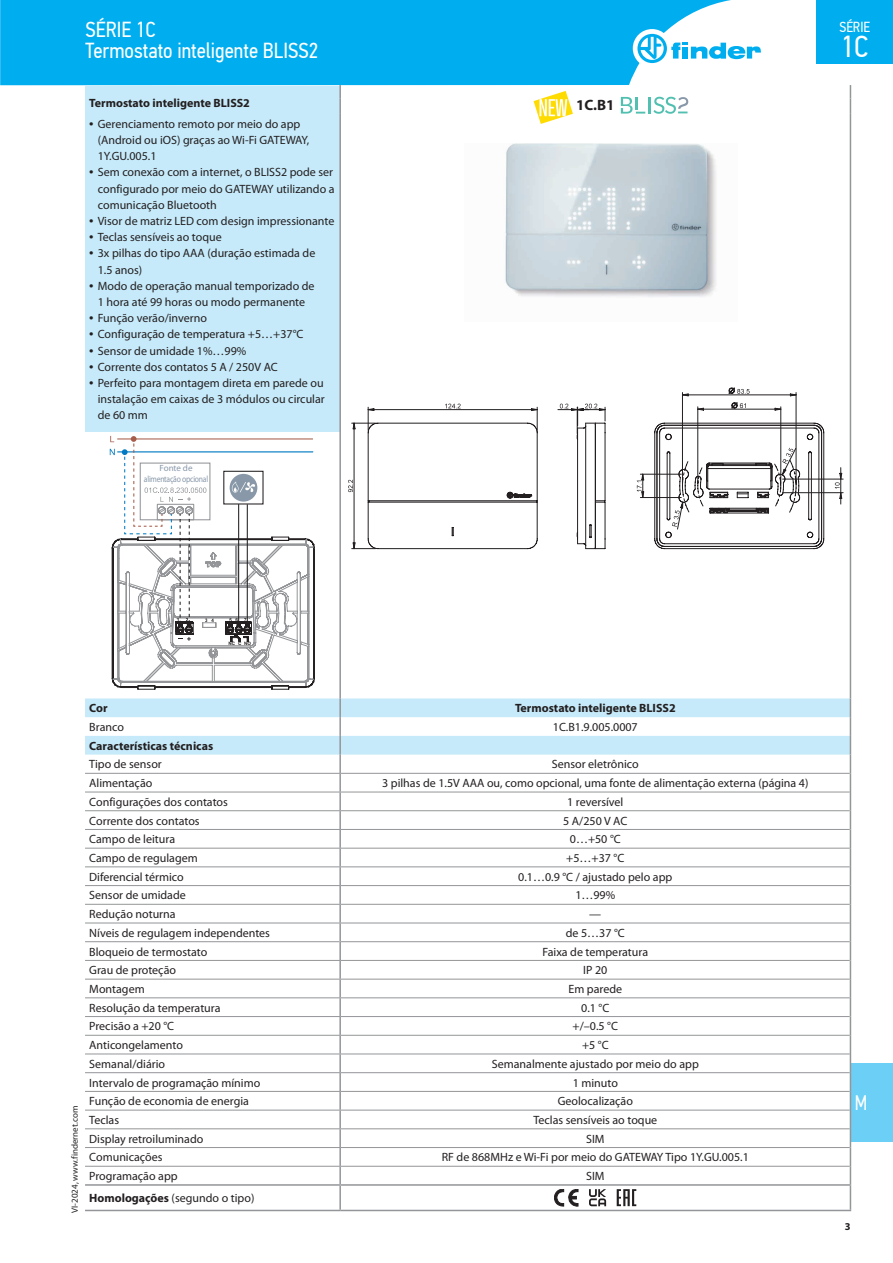
<style>
.page{position:relative;width:893px;height:1263px;background:#fff}
.page>*{position:absolute;margin:0;border:0;box-sizing:border-box;transform-origin:0 0}
.t1{font:30.3px "PF Din Text Cond Pro";color:#fff}
.t2{font:21.75px/21px "PF Din Text Cond Pro";color:#fff}
.t3{font:21px "PF Din Text Cond Pro";color:#fff;scale:.9 1}
.t4{font:700 15px "Myriad Pro";color:#231f20}
.t5{font:14.55px "PF Din Text Cond Pro";color:#fff}
.t6{font:12px/16.2px "Myriad Pro";color:#231f20}
.t7{font:700 12px "Myriad Pro";color:#231f20}
.t8{font:700 10.5px "Myriad Pro";color:#231f20}
.t9{font:9px/10.5px "Myriad Pro";letter-spacing:-.03em;color:#8898a9;text-align:center}
.t10{font:9px "Myriad Pro";color:#231f20}
.t11{font:700 4.65px "Arial";color:#231f20}
.s1{font-size:15.75px}
.s2{font-weight:700}
</style>
<div class="page">
<div style="left:850px;top:1063px;width:43px;height:79px;background:#6bcff6"></div>
<div style="left:0;top:0;width:731px;height:85px;background:#00aeef"></div>
<div style="left:633px;top:29px;width:38px;height:39px;background:#fff;border-radius:50%"></div>
<svg style="left:637px;top:34px;width:124px;height:29px"></svg>
<div style="left:816px;top:0;width:77px;height:64px;background:#00aeef"></div>
<div style="left:85px;top:86px;width:256px;height:345px;background:#c6eafa"></div>
<svg style="left:850px;top:85px;width:1px;height:29px"></svg>
<hr style="left:850px;top:114px;width:1px;height:584px;background:#939598">
<hr style="left:85px;top:1210px;width:255px;height:1px;background:#939598">
<hr style="left:339px;top:114px;width:2px;height:584px;background:#939598">
<svg style="left:339px;top:85px;width:2px;height:29px"></svg>
<hr style="left:340px;top:1210px;width:511px;height:1px;background:#939598">
<svg style="left:110px;top:436px;width:205px;height:254px"></svg>
<svg style="left:348px;top:404px;width:190px;height:145px"></svg>
<hr style="left:354px;top:423px;width:1px;height:126px;background:#231f20">
<hr style="left:783px;top:479px;width:60px;height:1px;background:#231f20">
<hr style="left:783px;top:492px;width:60px;height:1px;background:#231f20">
<svg style="left:835px;top:473px;width:7px;height:25px"></svg>
<hr style="left:840px;top:468px;width:1px;height:36px;background:#231f20">
<hr style="left:558px;top:409px;width:31px;height:1px;background:#231f20">
<svg style="left:560px;top:388px;width:264px;height:161px"></svg>
<img style="left:505px;top:144px;width:211px;height:153px">
<svg style="left:85px;top:698px;width:766px;height:512px"></svg>
<svg style="left:534px;top:91px;width:39px;height:33px"></svg>
<svg style="left:621px;top:97px;width:67px;height:17px"></svg>
<h2 class="t2" style="left:85px;top:19px;width:235px">SÉRIE 1C<br>Termostato inteligente BLISS2</h2>
<p class="t7" style="left:89px;top:95px;width:162px">Termostato inteligente BLISS2</p>
<p class="t6" style="left:98px;top:115px;width:213px;text-indent:-9px"><span class="s1">•</span> Gerenciamento remoto por meio do app (Android ou iOS) graças ao Wi-Fi GATEWAY,<br>1Y.GU.005.1</p>
<p class="t6" style="left:98px;top:164px;width:238px;text-align:justify;text-indent:-9px"><span class="s1">•</span> Sem conexão com a internet, o BLISS2 pode ser configurado por meio do GATEWAY utilizando a comunicação Bluetooth</p>
<p class="t6" style="left:89px;top:213px;width:247px"><span class="s1">•</span> Visor de matriz LED com design impressionante</p>
<p class="t6" style="left:89px;top:229px;width:134px"><span class="s1">•</span> Teclas sensíveis ao toque</p>
<p class="t6" style="left:98px;top:245px;width:219px;text-indent:-9px"><span class="s1">•</span> 3x pilhas do tipo AAA (duração estimada de<br>1.5 anos)</p>
<p class="t6" style="left:89px;top:277px;width:227px;text-align:center"><span class="s1">•</span> Modo de operação manual temporizado de<br>1 hora até 99 horas ou modo permanente</p>
<p class="t6" style="left:89px;top:310px;width:119px"><span class="s1">•</span> Função verão/inverno</p>
<p class="t6" style="left:89px;top:326px;width:216px"><span class="s1">•</span> Configuração de temperatura +5…+37°C</p>
<p class="t6" style="left:89px;top:342px;width:159px"><span class="s1">•</span> Sensor de umidade 1%…99%</p>
<p class="t6" style="left:89px;top:358px;width:190px"><span class="s1">•</span> Corrente dos contatos 5 A / 250V AC</p>
<p class="t6" style="left:98px;top:375px;width:229px;text-align:justify;text-indent:-9px"><span class="s1">•</span> Perfeito para montagem direta em parede ou instalação em caixas de 3 módulos ou circular de 60 mm</p>
<p class="t9" style="left:144px;top:463px;width:66px">Fonte de alimentação opcional</p>
<p class="t4" style="left:576px;top:95px;width:40px">1C.B1</p>
<p class="t5" style="left:839px;top:19px;width:32px">SÉRIE</p>
<h1 class="t1" style="left:841px;top:28px;width:29px">1C</h1>
<p class="t11" style="left:228px;top:640px;width:24px">NC C NO</p>
<p class="t10" style="left:69px;top:1213px;width:108px;rotate:-90deg">VI-2024, www.findernet.com</p>
<p class="t7" style="left:89px;top:700px;width:20px">Cor</p>
<p class="t7" style="left:515px;top:700px;width:162px">Termostato inteligente BLISS2</p>
<p class="t6" style="left:89px;top:719px;width:36px">Branco</p>
<p class="t6" style="left:553px;top:719px;width:86px">1C.B1.9.005.0007</p>
<p class="t7" style="left:89px;top:738px;width:125px">Características técnicas</p>
<p class="t6" style="left:89px;top:756px;width:74px">Tipo de sensor</p>
<p class="t6" style="left:552px;top:756px;width:89px">Sensor eletrônico</p>
<p class="t6" style="left:89px;top:775px;width:65px">Alimentação</p>
<p class="t6" style="left:382px;top:775px;width:428px">3 pilhas de 1.5V AAA ou, como opcional, uma fonte de alimentação externa (página 4)</p>
<p class="t6" style="left:89px;top:793px;width:140px">Configurações dos contatos</p>
<p class="t6" style="left:567px;top:793px;width:58px">1 reversível</p>
<p class="t6" style="left:89px;top:812px;width:112px">Corrente dos contatos</p>
<p class="t6" style="left:563px;top:812px;width:66px">5 A/250 V AC</p>
<p class="t6" style="left:89px;top:831px;width:87px">Campo de leitura</p>
<p class="t6" style="left:570px;top:831px;width:52px">0…+50 °C</p>
<p class="t6" style="left:89px;top:850px;width:110px">Campo de regulagem</p>
<p class="t6" style="left:566px;top:850px;width:60px">+5…+37 °C</p>
<p class="t6" style="left:89px;top:868px;width:96px">Diferencial térmico</p>
<p class="t6" style="left:518px;top:868px;width:156px">0.1…0.9 °C / ajustado pelo app</p>
<p class="t6" style="left:89px;top:887px;width:98px">Sensor de umidade</p>
<p class="t6" style="left:575px;top:887px;width:41px">1…99%</p>
<p class="t6" style="left:89px;top:906px;width:88px">Redução noturna</p>
<p class="t6" style="left:589px;top:906px;width:13px">—</p>
<p class="t6" style="left:89px;top:924px;width:182px">Níveis de regulagem independentes</p>
<p class="t6" style="left:566px;top:924px;width:61px">de 5…37 °C</p>
<p class="t6" style="left:89px;top:943px;width:119px">Bloqueio de termostato</p>
<p class="t6" style="left:542px;top:943px;width:107px">Faixa de temperatura</p>
<p class="t6" style="left:89px;top:962px;width:88px">Grau de proteção</p>
<p class="t6" style="left:583px;top:962px;width:26px">IP 20</p>
<p class="t6" style="left:89px;top:981px;width:57px">Montagem</p>
<p class="t6" style="left:568px;top:981px;width:55px">Em parede</p>
<p class="t6" style="left:89px;top:999px;width:133px">Resolução da temperatura</p>
<p class="t6" style="left:581px;top:999px;width:30px">0.1 °C</p>
<p class="t6" style="left:89px;top:1018px;width:86px">Precisão a +20 °C</p>
<p class="t6" style="left:573px;top:1018px;width:47px">+/–0.5 °C</p>
<p class="t6" style="left:89px;top:1037px;width:95px">Anticongelamento</p>
<p class="t6" style="left:582px;top:1037px;width:28px">+5 °C</p>
<p class="t6" style="left:89px;top:1055px;width:77px">Semanal/diário</p>
<p class="t6" style="left:492px;top:1055px;width:209px">Semanalmente ajustado por meio do app</p>
<p class="t6" style="left:89px;top:1074px;width:172px">Intervalo de programação mínimo</p>
<p class="t6" style="left:573px;top:1074px;width:47px">1 minuto</p>
<p class="t6" style="left:89px;top:1093px;width:161px">Função de economia de energia</p>
<p class="t6" style="left:558px;top:1093px;width:77px">Geolocalização</p>
<p class="t6" style="left:89px;top:1112px;width:31px">Teclas</p>
<p class="t6" style="left:533px;top:1112px;width:125px">Teclas sensíveis ao toque</p>
<p class="t6" style="left:89px;top:1130px;width:116px">Display retroiluminado</p>
<p class="t6" style="left:586px;top:1130px;width:20px">SIM</p>
<p class="t6" style="left:89px;top:1149px;width:75px">Comunicações</p>
<p class="t6" style="left:442px;top:1149px;width:309px">RF de 868MHz e Wi-Fi por meio do GATEWAY Tipo 1Y.GU.005.1</p>
<p class="t6" style="left:89px;top:1168px;width:90px">Programação app</p>
<p class="t6" style="left:586px;top:1168px;width:20px">SIM</p>
<p class="t6" style="left:89px;top:1190px;width:167px"><span class="s2">Homologações</span> (segundo o tipo)</p>
<h3 class="t3" style="left:855px;top:1091px;width:15px">M</h3>
<p class="t8" style="left:845px;top:1219px;width:7px">3</p>
</div>
